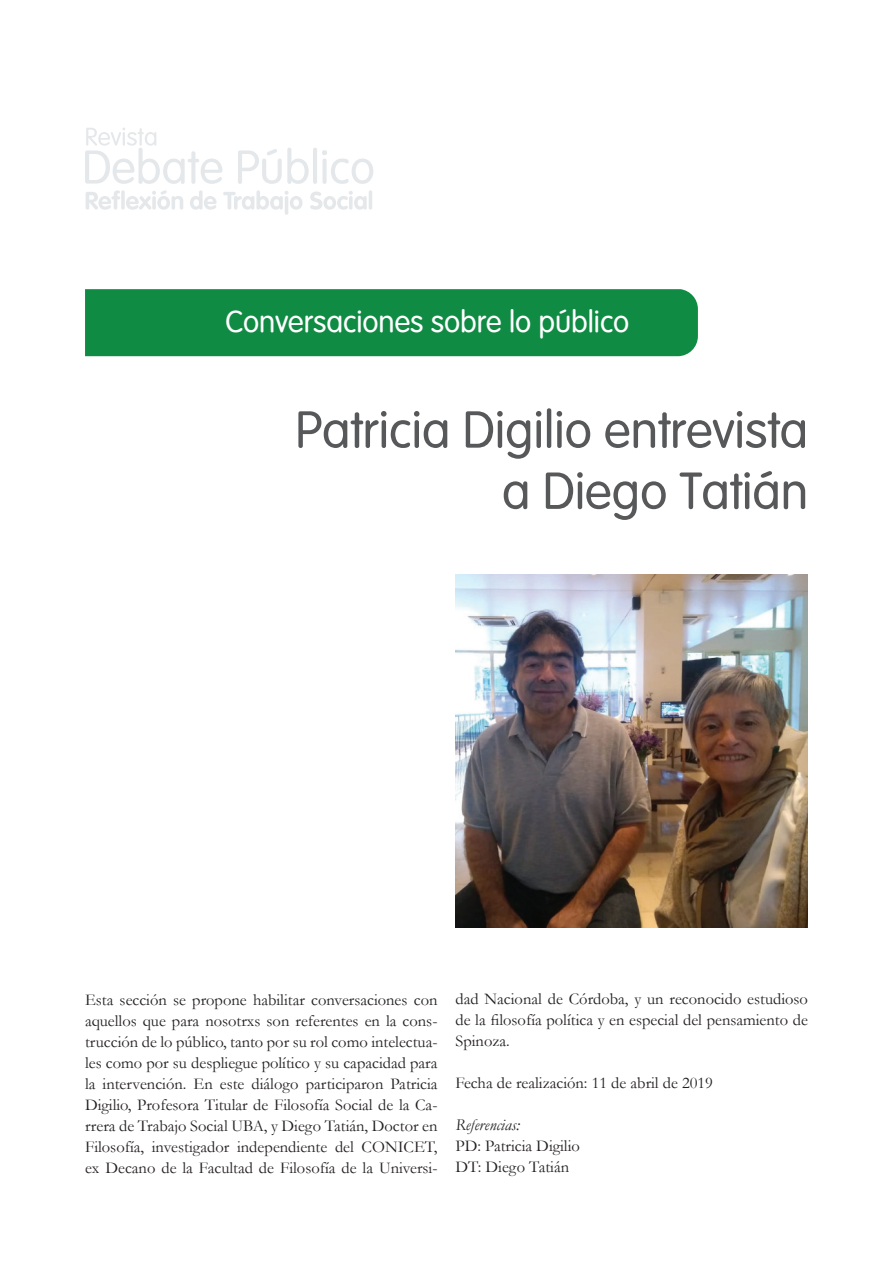
<style>
.page{position:relative;width:893px;height:1263px;background:#fff}
.page>*{position:absolute;margin:0;border:0;box-sizing:border-box;transform-origin:0 0}
.t1{font:51px/61.2px "VAG Rounded Lt Normal";color:#57585a;text-align:right}
.t2{font:30px "VAG Rounded Lt Normal";color:#fff}
.t3{font:16.5px/21px "Garamond";color:#231f20;text-align:justify}
.t4{font:italic 16.5px "Garamond";color:#231f20}
</style>
<div class="page">
<div style="left:85px;top:289px;width:613px;height:67px;background:#108b43"></div>
<svg style="left:85px;top:128px;width:137px;height:56px"></svg>
<svg style="left:238px;top:148px;width:71px;height:36px"></svg>
<hr style="left:313px;top:148px;width:4px;height:36px;background:#e5e8ea;border-radius:2px">
<svg style="left:322px;top:150px;width:51px;height:34px"></svg>
<svg style="left:86px;top:190px;width:34px;height:20px"></svg>
<hr style="left:121px;top:190px;width:4px;height:20px;background:#e5e8ea;border-radius:2px">
<svg style="left:126px;top:190px;width:57px;height:20px"></svg>
<svg style="left:190px;top:190px;width:27px;height:20px"></svg>
<svg style="left:223px;top:190px;width:80px;height:25px"></svg>
<svg style="left:310px;top:191px;width:57px;height:19px"></svg>
<hr style="left:369px;top:190px;width:3px;height:20px;background:#e5e8ea;border-radius:2px">
<img style="left:455px;top:574px;width:353px;height:353px">
<h2 class="t2" style="left:225px;top:304px;width:405px">Conversaciones sobre lo público</h2>
<h1 class="t1" style="left:295px;top:399px;width:514px">Patricia Digilio entrevista a Diego Tatián</h1>
<p class="t3" style="left:85px;top:989px;width:354px">Esta sección se propone habilitar conversaciones con aquellos que para nosotrxs son referentes en la cons&shy;trucción de lo público, tanto por su rol como intelectua&shy;les como por su despliegue político y su capacidad para la intervención. En este diálogo participaron Patricia Digilio, Profesora Titular de Filosofía Social de la Ca&shy;rrera de Trabajo Social UBA, y Diego Tatián, Doctor en Filosofía, investigador independiente del CONICET, ex Decano de la Facultad de Filosofía de la Universi-</p>
<p class="t3" style="left:455px;top:988px;width:354px">dad Nacional de Córdoba, y un reconocido estudioso de la filosofía política y en especial del pensamiento de Spinoza.</p>
<p class="t3" style="left:455px;top:1072px;width:259px">Fecha de realización: 11 de abril de 2019</p>
<p class="t4" style="left:455px;top:1113px;width:66px">Referencias:</p>
<p class="t3" style="left:455px;top:1135px;width:126px">PD: Patricia Digilio<br>DT: Diego Tatián</p>
</div>
